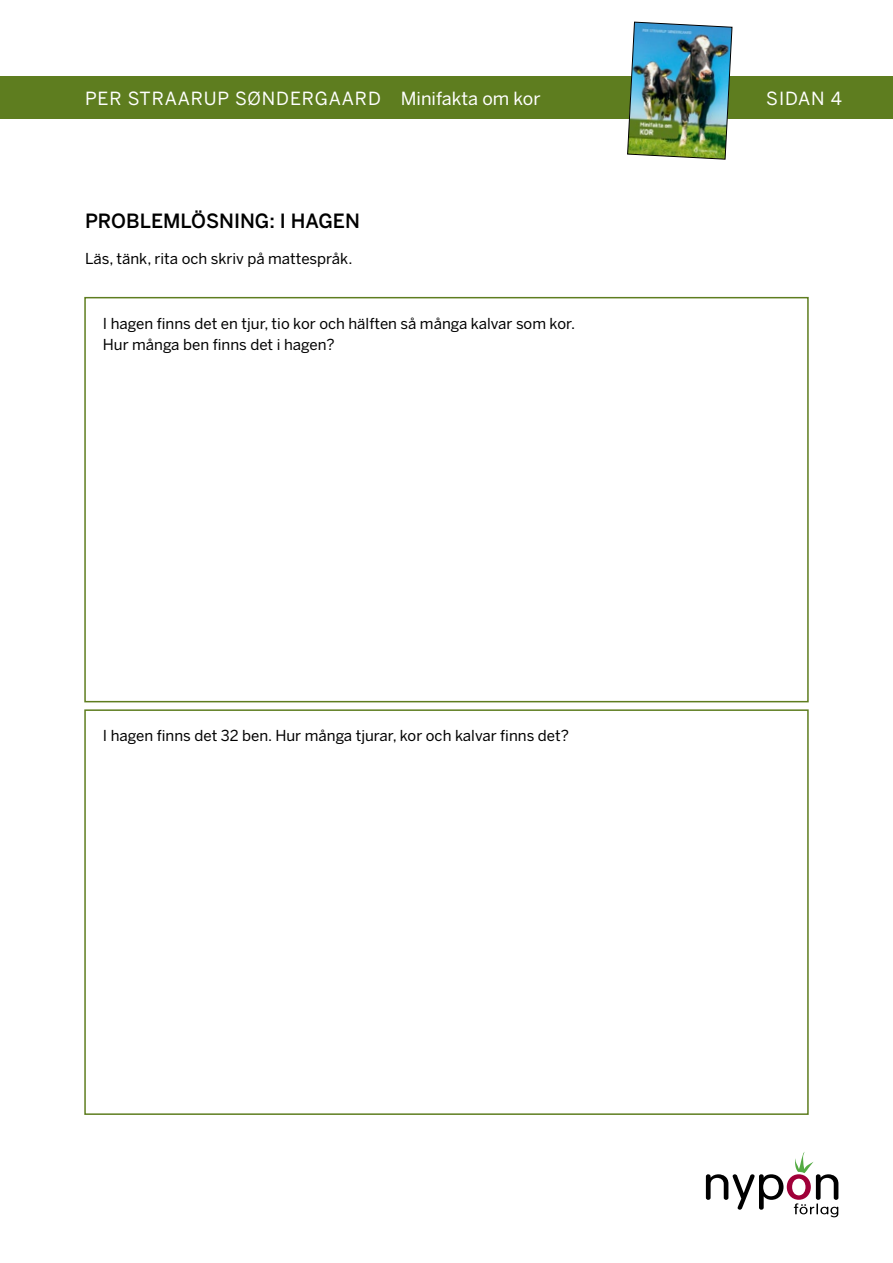
<style>
.page{position:relative;width:893px;height:1263px;background:#fff}
.page>*{position:absolute;margin:0;border:0;box-sizing:border-box;transform-origin:0 0}
.t1{font:500 19.5px "Benton Sans";color:#000}
.t2{font:18px "Benton Sans";letter-spacing:.04em;color:#fff}
.t3{font:15px/21px "Benton Sans";color:#000}
</style>
<div class="page">
<div style="left:0;top:77px;width:893px;height:42px;background:#5e7d1f"></div>
<img style="left:627px;top:21px;width:106px;height:139px">
<svg style="left:706px;top:1152px;width:132px;height:65px"></svg>
<div style="left:84px;top:297px;width:725px;height:405px;border:2px solid #5e7d1f"></div>
<div style="left:84px;top:709px;width:725px;height:406px;border:2px solid #5e7d1f"></div>
<p class="t2" style="left:85px;top:87px;width:457px">PER STRAARUP SØNDERGAARD Minifakta om kor</p>
<p class="t2" style="left:766px;top:87px;width:77px">SIDAN 4</p>
<h1 class="t1" style="left:85px;top:209px;width:276px">PROBLEMLÖSNING: I HAGEN</h1>
<p class="t3" style="left:85px;top:248px;width:269px">Läs, tänk, rita och skriv på mattespråk.</p>
<p class="t3" style="left:103px;top:313px;width:474px">I hagen finns det en tjur, tio kor och hälften så många kalvar som kor.<br>Hur många ben finns det i hagen?</p>
<p class="t3" style="left:103px;top:725px;width:468px">I hagen finns det 32 ben. Hur många tjurar, kor och kalvar finns det?</p>
</div>
